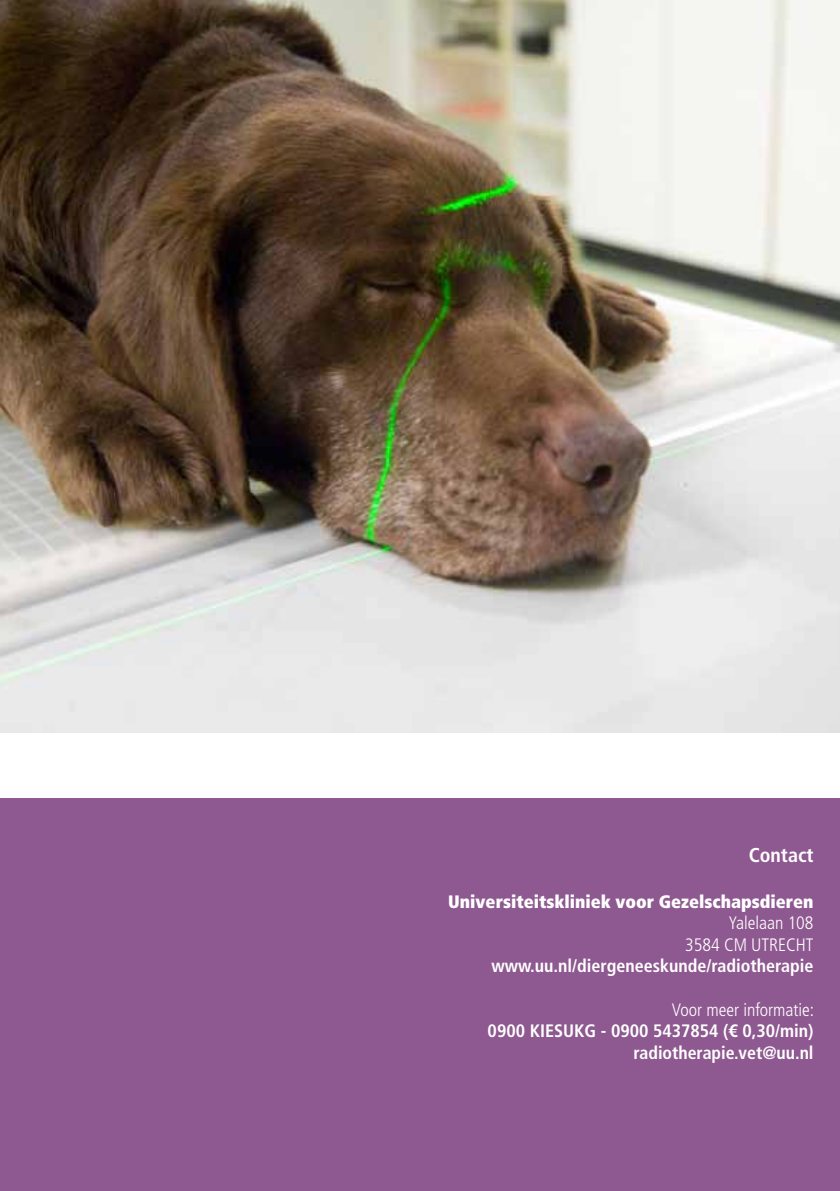
<style>
.page{position:relative;width:840px;height:1191px;background:#fff}
.page>*{position:absolute;margin:0;border:0;box-sizing:border-box;transform-origin:0 0}
.t1{font:700 condensed 20px "Frutiger LT Std";color:#fff}
.t2{font:700 condensed 18px/21.6px "Frutiger LT Std";color:#fff;text-align:right}
.t3{font:300 condensed 18px/21.6px "Frutiger LT Std";color:#fff;text-align:right}
.t4{font:900 condensed 18px "Frutiger LT Std";color:#fff}
</style>
<div class="page">
<div style="left:0;top:798px;width:839px;height:393px;background:#8e5890"></div>
<img style="left:0;top:0;width:839px;height:733px">
<p class="t1" style="left:748px;top:843px;width:66px">Contact</p>
<p class="t4" style="left:448px;top:890px;width:366px">Universiteitskliniek voor Gezelschapsdieren</p>
<p class="t3" style="left:684px;top:912px;width:130px">Yalelaan 108<br>3584 CM UTRECHT</p>
<p class="t2" style="left:491px;top:955px;width:323px">www.uu.nl/diergeneeskunde/radiotherapie</p>
<p class="t3" style="left:671px;top:998px;width:144px">Voor meer informatie:</p>
<p class="t2" style="left:487px;top:1020px;width:327px">0900 KIESUKG - 0900 5437854 (€ 0,30/min) radiotherapie.vet@uu.nl</p>
</div>
